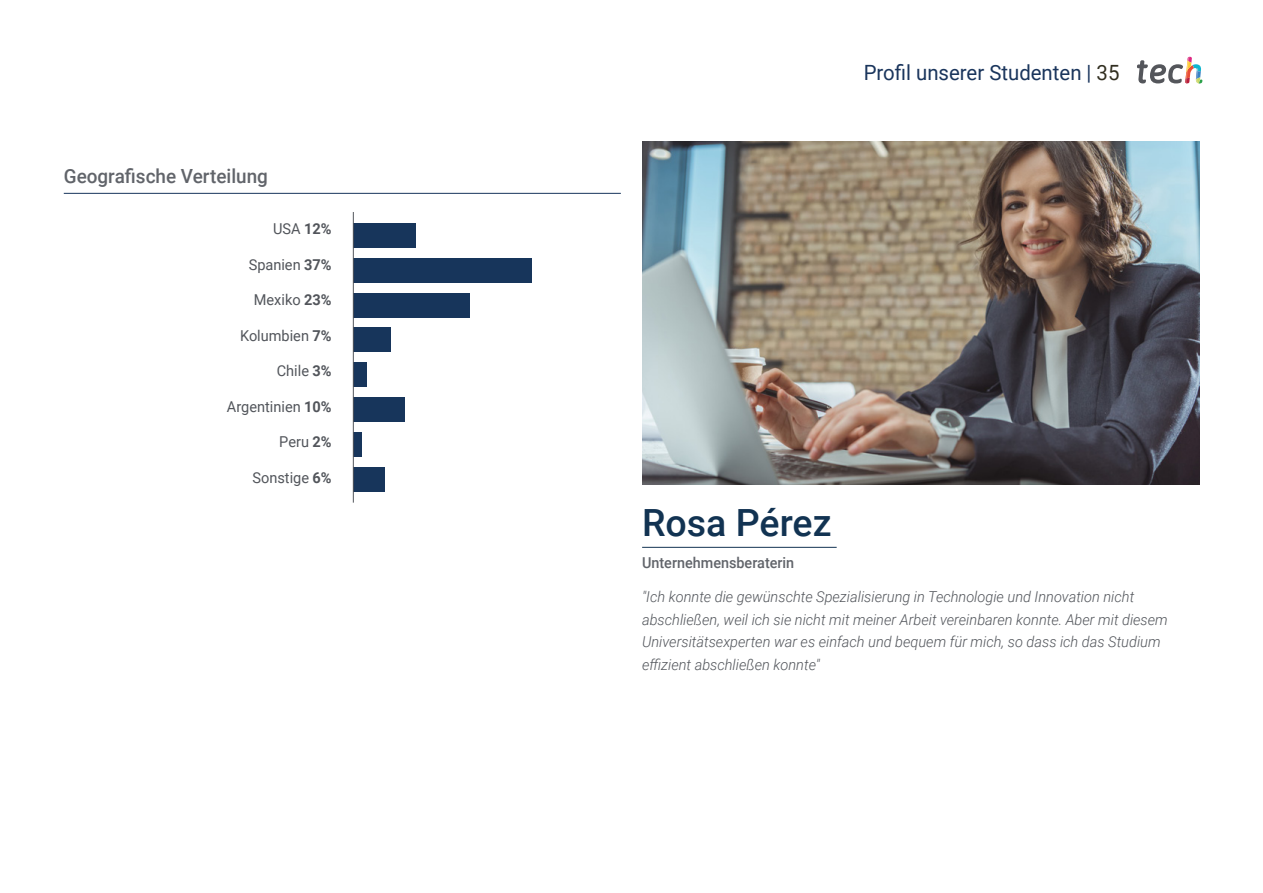
<style>
.page{position:relative;width:1263px;height:893px;background:#fff}
.page>*{position:absolute;margin:0;border:0;box-sizing:border-box;transform-origin:0 0}
.t1{font:500 37.5px "Roboto";color:#123352}
.t2{font:21px "Roboto";color:#1a355c}
.t3{font:500 19.5px "Roboto";color:#61646a}
.t4{font:italic 300 15px/22.5px "Roboto";color:#52555b}
.t5{font:15px "Roboto";color:#52555b}
.t6{font:500 15px "Roboto";color:#61646a;scale:.96 1}
.s1{font-weight:700}
.s2{color:#312e20}
</style>
<div class="page">
<hr style="left:642px;top:547px;width:195px;height:1px;background:#123352">
<img style="left:642px;top:141px;width:557px;height:343px">
<svg style="left:1137px;top:57px;width:65px;height:27px"></svg>
<hr style="left:64px;top:193px;width:557px;height:1px;background:#17355b">
<div style="left:353px;top:223px;width:63px;height:25px;background:#17355b"></div>
<div style="left:353px;top:397px;width:52px;height:25px;background:#17355b"></div>
<div style="left:353px;top:258px;width:179px;height:25px;background:#17355b"></div>
<div style="left:353px;top:432px;width:9px;height:25px;background:#17355b"></div>
<div style="left:353px;top:293px;width:117px;height:24px;background:#17355b"></div>
<div style="left:353px;top:467px;width:32px;height:24px;background:#17355b"></div>
<div style="left:353px;top:327px;width:37px;height:25px;background:#17355b"></div>
<div style="left:353px;top:362px;width:14px;height:25px;background:#17355b"></div>
<hr style="left:353px;top:212px;width:1px;height:291px;background:#52555b">
<h3 class="t3" style="left:64px;top:162px;width:206px">Geografische Verteilung</h3>
<p class="t5" style="left:273px;top:218px;width:60px">USA <span class="s1">12%</span></p>
<p class="t5" style="left:249px;top:254px;width:84px">Spanien <span class="s1">37%</span></p>
<p class="t5" style="left:254px;top:289px;width:79px">Mexiko <span class="s1">23%</span></p>
<p class="t5" style="left:240px;top:325px;width:93px">Kolumbien <span class="s1">7%</span></p>
<p class="t5" style="left:277px;top:360px;width:56px">Chile <span class="s1">3%</span></p>
<p class="t5" style="left:227px;top:396px;width:106px">Argentinien <span class="s1">10%</span></p>
<p class="t5" style="left:279px;top:431px;width:54px">Peru <span class="s1">2%</span></p>
<p class="t5" style="left:252px;top:467px;width:81px">Sonstige <span class="s1">6%</span></p>
<h2 class="t2" style="left:864px;top:57px;width:257px">Profil unserer Studenten | <span class="s2">35</span></h2>
<h1 class="t1" style="left:642px;top:496px;width:191px">Rosa Pérez</h1>
<p class="t6" style="left:642px;top:552px;width:160px">Unternehmensberaterin</p>
<p class="t4" style="left:642px;top:585px;width:527px">"Ich konnte die gewünschte Spezialisierung in Technologie und Innovation nicht abschließen, weil ich sie nicht mit meiner Arbeit vereinbaren konnte. Aber mit diesem Universitätsexperten war es einfach und bequem für mich, so dass ich das Studium effizient abschließen konnte"</p>
</div>
